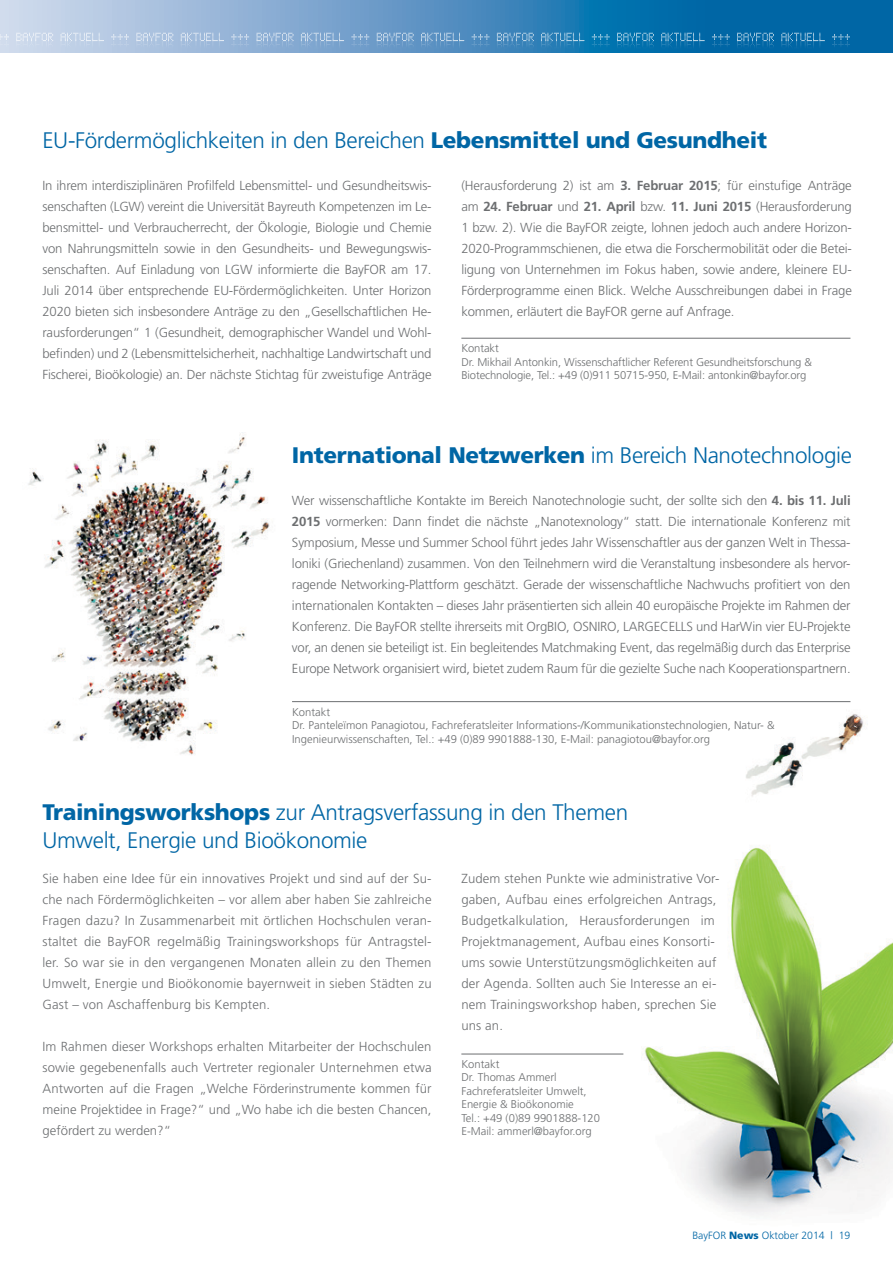
<style>
.page{position:relative;width:893px;height:1263px;background:#fff}
.page>*{position:absolute;margin:0;border:0;box-sizing:border-box;transform-origin:0 0}
.t1{font:300 22.5px/27.8px "Frutiger";letter-spacing:-.015em;color:#0066a5}
.t2{font:300 13.2px/21px "Frutiger";letter-spacing:.01em;color:#6d6f71;text-align:justify}
.t3{font:300 11.25px/13.5px "Frutiger";color:#6d6f71}
.t4{font:300 10.5px "Frutiger";color:#0066a5}
.s1{font-weight:900}
.s2{font-weight:700}
</style>
<div class="page">
<img style="left:571px;top:847px;width:322px;height:368px">
<img style="left:28px;top:432px;width:242px;height:323px">
<img style="left:746px;top:714px;width:118px;height:83px">
<svg style="left:0;top:0;width:893px;height:53px"></svg>
<svg style="left:0;top:33px;width:850px;height:16px"></svg>
<hr style="left:461px;top:338px;width:389px;height:1px;background:#6d6f71">
<hr style="left:292px;top:701px;width:558px;height:1px;background:#6d6f71">
<hr style="left:461px;top:1054px;width:162px;height:1px;background:#6d6f71">
<h1 class="t1" style="left:42px;top:126px;width:726px">EU-Fördermöglichkeiten in den Bereichen <span class="s1">Lebensmittel und Gesundheit</span></h1>
<p class="t2" style="left:42px;top:175px;width:391px">In ihrem interdisziplinären Profilfeld Lebensmittel- und Gesundheitswis&shy;senschaften (LGW) vereint die Universität Bayreuth Kompetenzen im Le&shy;bensmittel- und Verbraucherrecht, der Ökologie, Biologie und Chemie von Nahrungsmitteln sowie in den Gesundheits- und Bewegungswis&shy;senschaften. Auf Einladung von LGW informierte die BayFOR am 17.<br>Juli 2014 über entsprechende EU-Fördermöglichkeiten. Unter Horizon 2020 bieten sich insbesondere Anträge zu den „Gesellschaftlichen He&shy;rausforderungen“ 1 (Gesundheit, demographischer Wandel und Wohl&shy;befinden) und 2 (Lebensmittelsicherheit, nachhaltige Landwirtschaft und Fischerei, Bioökologie) an. Der nächste Stichtag für zweistufige Anträge</p>
<p class="t2" style="left:461px;top:175px;width:392px">(Herausforderung 2) ist am <span class="s2">3. Februar 2015</span>; für einstufige Anträge am <span class="s2">24. Februar</span> und <span class="s2">21. April</span> bzw. <span class="s2">11. Juni 2015</span> (Herausforderung 1 bzw. 2). Wie die BayFOR zeigte, lohnen jedoch auch andere Horizon-2020-Programmschienen, die etwa die Forschermobilität oder die Betei&shy;ligung von Unternehmen im Fokus haben, sowie andere, kleinere EU-Förderprogramme einen Blick. Welche Ausschreibungen dabei in Frage kommen, erläutert die BayFOR gerne auf Anfrage.</p>
<p class="t3" style="left:461px;top:341px;width:352px">Kontakt<br>Dr. Mikhail Antonkin, Wissenschaftlicher Referent Gesundheitsforschung &amp;<br>Biotechnologie, Tel.: +49 (0)911 50715-950, E-Mail: antonkin@bayfor.org</p>
<h1 class="t1" style="left:292px;top:441px;width:562px"><span class="s1">International Netzwerken</span> im Bereich Nanotechnologie</h1>
<p class="t2" style="left:292px;top:490px;width:560px">Wer wissenschaftliche Kontakte im Bereich Nanotechnologie sucht, der sollte sich den <span class="s2">4. bis 11. Juli 2015</span> vormerken: Dann findet die nächste „Nanotexnology“ statt. Die internationale Konferenz mit Symposium, Messe und Summer School führt jedes Jahr Wissenschaftler aus der ganzen Welt in Thessa&shy;loniki (Griechenland) zusammen. Von den Teilnehmern wird die Veranstaltung insbesondere als hervor&shy;ragende Networking-Plattform geschätzt. Gerade der wissenschaftliche Nachwuchs profitiert von den internationalen Kontakten – dieses Jahr präsentierten sich allein 40 europäische Projekte im Rahmen der Konferenz. Die BayFOR stellte ihrerseits mit OrgBIO, OSNIRO, LARGECELLS und HarWin vier EU-Projekte vor, an denen sie beteiligt ist. Ein begleitendes Matchmaking Event, das regelmäßig durch das Enterprise Europe Network organisiert wird, bietet zudem Raum für die gezielte Suche nach Kooperationspartnern.</p>
<p class="t3" style="left:292px;top:705px;width:484px">Kontakt<br>Dr. Panteleïmon Panagiotou, Fachreferatsleiter Informations-/Kommunikationstechnologien, Natur- &amp;<br>Ingenieurwissenschaften, Tel.: +49 (0)89 9901888-130, E-Mail: panagiotou@bayfor.org</p>
<h1 class="t1" style="left:43px;top:798px;width:587px"><span class="s1">Trainingsworkshops</span> zur Antragsverfassung in den Themen<br>Umwelt, Energie und Bioökonomie</h1>
<p class="t2" style="left:43px;top:868px;width:391px">Sie haben eine Idee für ein innovatives Projekt und sind auf der Su&shy;che nach Fördermöglichkeiten – vor allem aber haben Sie zahlreiche Fragen dazu? In Zusammenarbeit mit örtlichen Hochschulen veran&shy;staltet die BayFOR regelmäßig Trainingsworkshops für Antragstel&shy;ler. So war sie in den vergangenen Monaten allein zu den Themen Umwelt, Energie und Bioökonomie bayernweit in sieben Städten zu Gast – von Aschaffenburg bis Kempten.</p>
<p class="t2" style="left:43px;top:1036px;width:391px">Im Rahmen dieser Workshops erhalten Mitarbeiter der Hochschulen sowie gegebenenfalls auch Vertreter regionaler Unternehmen etwa Antworten auf die Fragen „Welche Förderinstrumente kommen für meine Projektidee in Frage?“ und „Wo habe ich die besten Chancen, gefördert zu werden?“</p>
<p class="t2" style="left:461px;top:868px;width:259px;text-align:left">Zudem stehen Punkte wie administrative Vor&shy;gaben, Aufbau eines erfolgreichen Antrags, Budgetkalkulation, Herausforderungen im Projektmanagement, Aufbau eines Konsorti&shy;ums sowie Unterstützungsmöglichkeiten auf der Agenda. Sollten auch Sie Interesse an ei&shy;nem Trainingsworkshop haben, sprechen Sie uns an.</p>
<p class="t3" style="left:461px;top:1057px;width:140px">Kontakt<br>Dr. Thomas Ammerl<br>Fachreferatsleiter Umwelt,<br>Energie &amp; Bioökonomie<br>Tel.: +49 (0)89 9901888-120<br>E-Mail: ammerl@bayfor.org</p>
<p class="t4" style="left:692px;top:1229px;width:160px">BayFOR <span class="s1">News</span> Oktober 2014 | 19</p>
</div>
